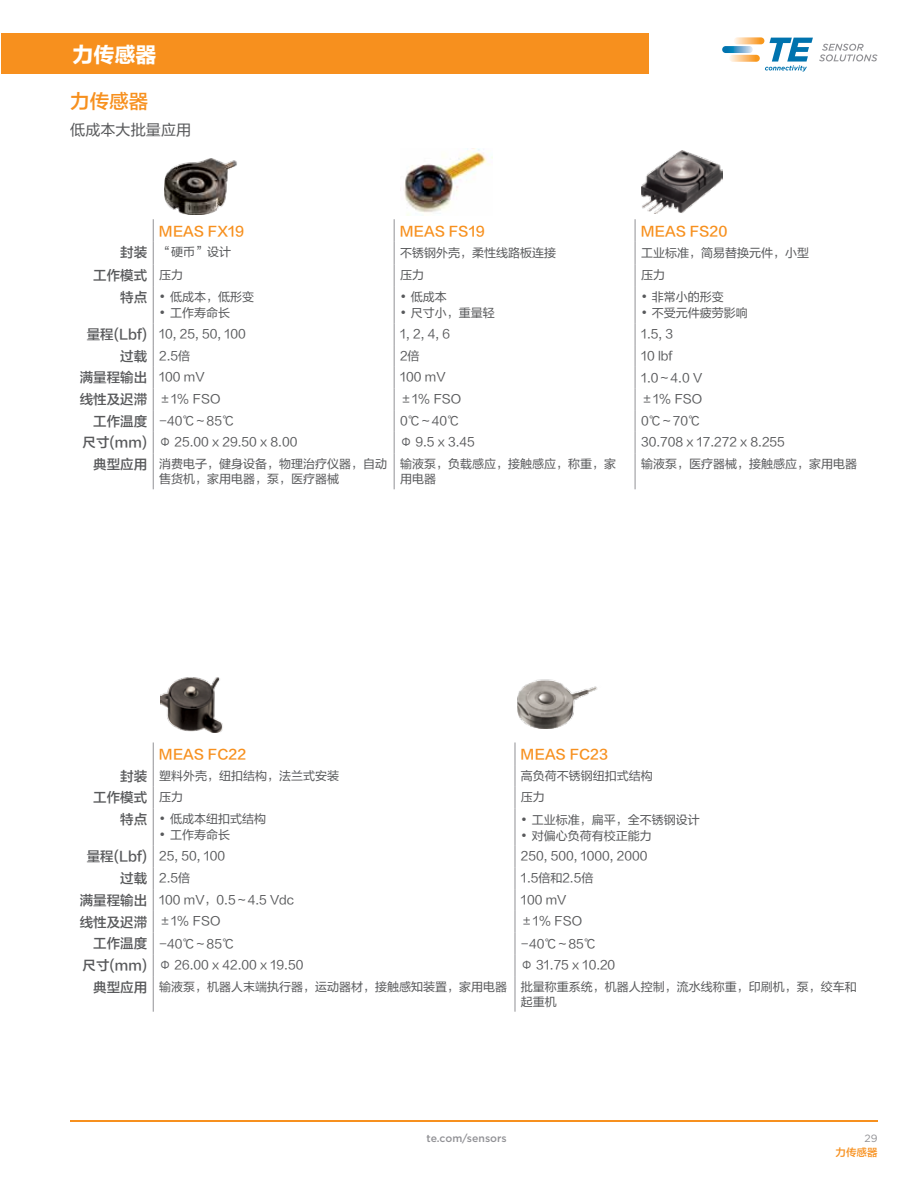
<style>
.page{position:relative;width:918px;height:1188px;background:#fff}
.page>*{position:absolute;margin:0;border:0;box-sizing:border-box;transform-origin:0 0}
.t1{font:21px "FZLTDHJW GB1 0";color:#fff}
.t2{font:19.5px "FZLTZHJW GB1 0";color:#f7901e}
.t3{font:15px "FZLTHJW GB1 0";letter-spacing:.01em;color:#58595b}
.t4{font:13.5px "FZLTZHJW GB1 0";color:#f7901e}
.t5{font:13.5px "FZLTZHJW GB1 0";color:#58595b}
.t6{font:12px/14.4px "FZLTHJW GB1 0";color:#58595b}
.t7{font:500 10.5px "Gotham";color:#919195}
.t8{font:10.5px "FZLTZHJW GB1 0";color:#f7901e}
.t9{font:10.5px "Gotham";color:#919195}
.s1{font-family:"FZLTZHJW GB1 0";font-size:13.5px}
.s2{font-family:"FZLTHJW GB1 0";font-size:12px}
.s3{font-family:"Gotham";font-size:13.5px}
</style>
<div class="page">
<div style="left:1px;top:34px;width:648px;height:40px;background:#f7901e"></div>
<svg style="left:734px;top:37px;width:30px;height:7px"></svg>
<svg style="left:729px;top:55px;width:31px;height:7px"></svg>
<svg style="left:722px;top:46px;width:31px;height:7px"></svg>
<svg style="left:765px;top:38px;width:48px;height:34px"></svg>
<svg style="left:819px;top:44px;width:59px;height:17px"></svg>
<hr style="left:70px;top:1120px;width:808px;height:2px;background:#f7901e">
<img style="left:642px;top:150px;width:80px;height:63px">
<img style="left:517px;top:679px;width:80px;height:49px">
<img style="left:161px;top:677px;width:62px;height:56px">
<img style="left:165px;top:158px;width:72px;height:57px">
<img style="left:404px;top:148px;width:89px;height:68px">
<svg style="left:153px;top:219px;width:1px;height:67px"></svg>
<hr style="left:153px;top:286px;width:1px;height:37px;background:#919195">
<svg style="left:153px;top:323px;width:1px;height:131px"></svg>
<hr style="left:153px;top:454px;width:1px;height:35px;background:#919195">
<svg style="left:394px;top:219px;width:1px;height:67px"></svg>
<svg style="left:635px;top:219px;width:1px;height:67px"></svg>
<hr style="left:394px;top:286px;width:1px;height:37px;background:#919195">
<hr style="left:635px;top:286px;width:1px;height:37px;background:#919195">
<svg style="left:394px;top:323px;width:1px;height:131px"></svg>
<svg style="left:635px;top:323px;width:1px;height:131px"></svg>
<hr style="left:394px;top:454px;width:1px;height:35px;background:#919195">
<hr style="left:635px;top:454px;width:1px;height:35px;background:#919195">
<svg style="left:153px;top:743px;width:1px;height:65px"></svg>
<hr style="left:153px;top:808px;width:1px;height:38px;background:#919195">
<svg style="left:153px;top:846px;width:1px;height:130px"></svg>
<hr style="left:153px;top:976px;width:1px;height:36px;background:#919195">
<svg style="left:515px;top:743px;width:1px;height:65px"></svg>
<hr style="left:515px;top:808px;width:1px;height:38px;background:#919195">
<svg style="left:515px;top:846px;width:1px;height:130px"></svg>
<hr style="left:515px;top:976px;width:1px;height:36px;background:#919195">
<h1 class="t1" style="left:73px;top:44px;width:85px">力传感器</h1>
<h2 class="t2" style="left:70px;top:91px;width:80px">力传感器</h2>
<p class="t3" style="left:70px;top:121px;width:123px">低成本大批量应用</p>
<p class="t4" style="left:159px;top:224px;width:86px">MEAS FX19</p>
<p class="t4" style="left:400px;top:224px;width:86px">MEAS FS19</p>
<p class="t4" style="left:641px;top:224px;width:88px">MEAS FS20</p>
<p class="t6" style="left:120px;top:245px;width:113px"><span class="s1">封装</span> “硬币”设计</p>
<p class="t6" style="left:400px;top:246px;width:157px">不锈钢外壳，柔性线路板连接</p>
<p class="t6" style="left:641px;top:246px;width:169px">工业标准，简易替换元件，小型</p>
<p class="t5" style="left:93px;top:268px;width:92px">工作模式 <span class="s2">压力</span></p>
<p class="t6" style="left:400px;top:268px;width:25px">压力</p>
<p class="t6" style="left:641px;top:268px;width:25px">压力</p>
<p class="t6" style="left:120px;top:290px;width:135px"><span class="s1">特点</span> <span class="s3">•</span> 低成本，低形变</p>
<p class="t6" style="left:159px;top:306px;width:72px"><span class="s3">•</span> 工作寿命长</p>
<p class="t6" style="left:641px;top:290px;width:84px"><span class="s3">•</span> 非常小的形变</p>
<p class="t6" style="left:641px;top:306px;width:108px"><span class="s3">•</span> 不受元件疲劳影响</p>
<p class="t6" style="left:400px;top:290px;width:48px"><span class="s3">•</span> 低成本</p>
<p class="t6" style="left:400px;top:306px;width:96px"><span class="s3">•</span> 尺寸小，重量轻</p>
<p class="t6" style="left:87px;top:327px;width:161px"><span class="s1">量程(Lbf)</span> 10, 25, 50, 100</p>
<p class="t6" style="left:400px;top:327px;width:51px">1, 2, 4, 6</p>
<p class="t6" style="left:641px;top:327px;width:34px">1.5, 3</p>
<p class="t6" style="left:120px;top:349px;width:71px"><span class="s1">过载</span> 2.5倍</p>
<p class="t6" style="left:400px;top:349px;width:21px">2倍</p>
<p class="t6" style="left:641px;top:349px;width:33px">10 lbf</p>
<p class="t5" style="left:80px;top:370px;width:126px">满量程输出 <span class="s2">100 mV</span></p>
<p class="t6" style="left:400px;top:370px;width:47px">100 mV</p>
<p class="t6" style="left:641px;top:371px;width:63px">1.0～4.0 V</p>
<p class="t6" style="left:80px;top:392px;width:142px"><span class="s1">线性及迟滞</span> ±1% FSO</p>
<p class="t6" style="left:400px;top:392px;width:63px">±1% FSO</p>
<p class="t6" style="left:641px;top:392px;width:63px">±1% FSO</p>
<p class="t6" style="left:93px;top:414px;width:142px"><span class="s1">工作温度</span> -40℃～85℃</p>
<p class="t6" style="left:400px;top:414px;width:61px">0℃～40℃</p>
<p class="t6" style="left:641px;top:414px;width:60px">0℃～70℃</p>
<p class="t6" style="left:83px;top:435px;width:216px"><span class="s1">尺寸(mm)</span> Φ 25.00 x 29.50 x 8.00</p>
<p class="t6" style="left:400px;top:435px;width:76px">Φ 9.5 x 3.45</p>
<p class="t6" style="left:641px;top:435px;width:145px">30.708 x 17.272 x 8.255</p>
<p class="t6" style="left:159px;top:457px;width:229px;text-indent:-66px"><span class="s1">典型应用</span> 消费电子，健身设备，物理治疗仪器，自动售货机，家用电器，泵，医疗器械</p>
<p class="t6" style="left:400px;top:457px;width:217px">输液泵，负载感应，接触感应，称重，家用电器</p>
<p class="t6" style="left:641px;top:457px;width:217px">输液泵，医疗器械，接触感应，家用电器</p>
<p class="t4" style="left:159px;top:747px;width:88px">MEAS FC22</p>
<p class="t4" style="left:521px;top:747px;width:89px">MEAS FC23</p>
<p class="t6" style="left:120px;top:769px;width:221px"><span class="s1">封装</span> 塑料外壳，纽扣结构，法兰式安装</p>
<p class="t6" style="left:521px;top:769px;width:133px">高负荷不锈钢纽扣式结构</p>
<p class="t5" style="left:93px;top:790px;width:92px">工作模式 <span class="s2">压力</span></p>
<p class="t6" style="left:521px;top:790px;width:25px">压力</p>
<p class="t6" style="left:120px;top:812px;width:147px"><span class="s1">特点</span> <span class="s3">•</span> 低成本纽扣式结构</p>
<p class="t6" style="left:159px;top:828px;width:72px"><span class="s3">•</span> 工作寿命长</p>
<p class="t6" style="left:521px;top:813px;width:180px"><span class="s3">•</span> 工业标准，扁平，全不锈钢设计</p>
<p class="t6" style="left:521px;top:829px;width:132px"><span class="s3">•</span> 对偏心负荷有校正能力</p>
<p class="t6" style="left:87px;top:849px;width:140px"><span class="s1">量程(Lbf)</span> 25, 50, 100</p>
<p class="t6" style="left:521px;top:849px;width:128px">250, 500, 1000, 2000</p>
<p class="t6" style="left:120px;top:871px;width:71px"><span class="s1">过载</span> 2.5倍</p>
<p class="t6" style="left:521px;top:871px;width:74px">1.5倍和2.5倍</p>
<p class="t6" style="left:80px;top:893px;width:216px"><span class="s1">满量程输出</span> 100 mV，0.5～4.5 Vdc</p>
<p class="t6" style="left:521px;top:893px;width:47px">100 mV</p>
<p class="t6" style="left:80px;top:914px;width:142px"><span class="s1">线性及迟滞</span> ±1% FSO</p>
<p class="t6" style="left:521px;top:914px;width:63px">±1% FSO</p>
<p class="t6" style="left:93px;top:937px;width:142px"><span class="s1">工作温度</span> -40℃～85℃</p>
<p class="t6" style="left:521px;top:937px;width:76px">-40℃～85℃</p>
<p class="t6" style="left:83px;top:958px;width:222px"><span class="s1">尺寸(mm)</span> Φ 26.00 x 42.00 x 19.50</p>
<p class="t6" style="left:93px;top:954px;width:765px;line-height:21.9px;text-indent:428px">Φ 31.75 x 10.20<br><span class="s1">典型应用</span> 输液泵，机器人末端执行器，运动器材，接触感知装置，家用电器 批量称重系统，机器人控制，流水线称重，印刷机，泵，绞车和</p>
<p class="t6" style="left:521px;top:995px;width:37px">起重机</p>
<p class="t7" style="left:427px;top:1132px;width:82px">te.com/sensors</p>
<p class="t9" style="left:864px;top:1132px;width:15px">29</p>
<p class="t8" style="left:836px;top:1147px;width:43px">力传感器</p>
</div>
